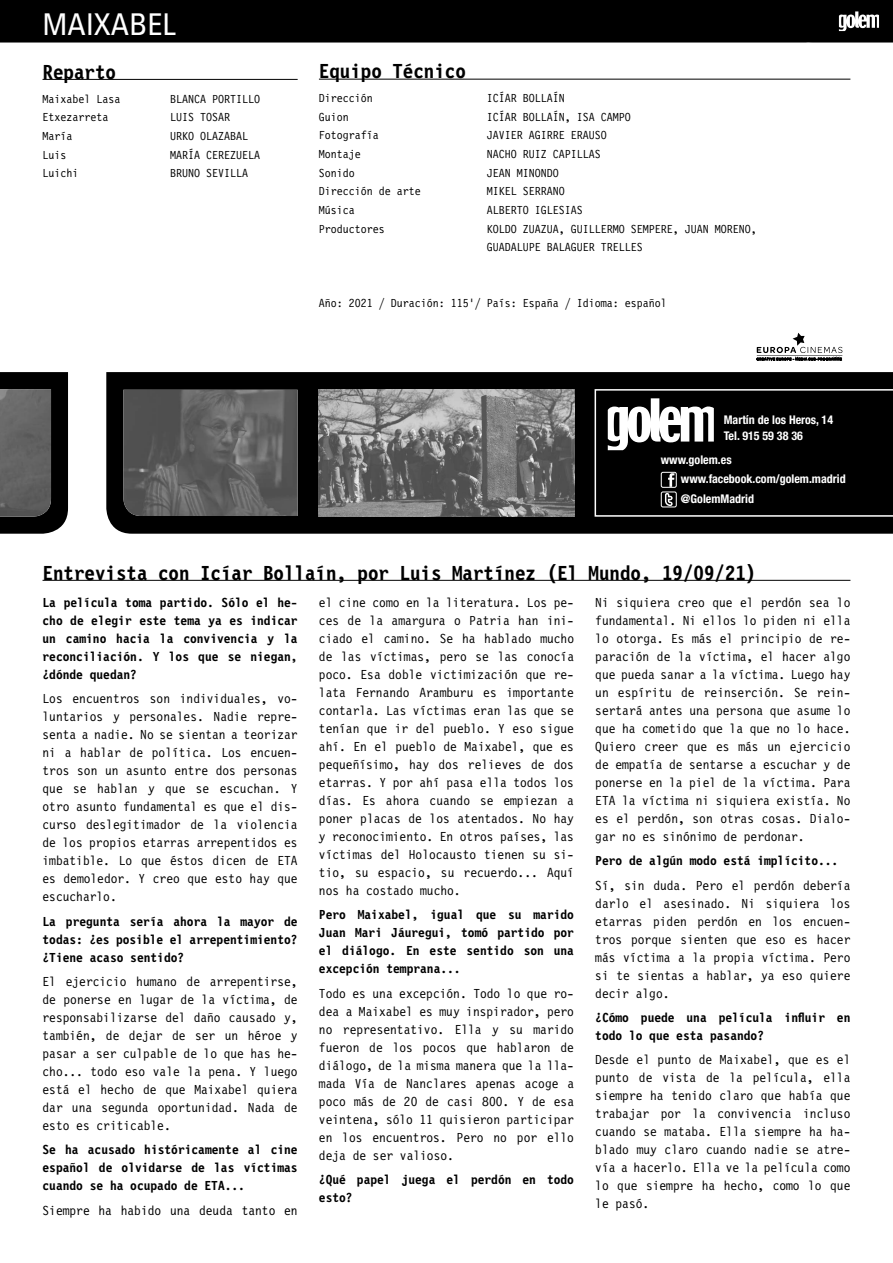
<style>
.page{position:relative;width:893px;height:1263px;background:#fff}
.page>*{position:absolute;margin:0;border:0;box-sizing:border-box;transform-origin:0 0}
.t1{font:condensed 30px "Univers";color:#fff}
.t2{font:700 21px "Letter Gothic 12 Pitch BT";color:#000}
.t3{font:13.5px/18px "Letter Gothic 12 Pitch BT";color:#000;text-align:justify}
.t4{font:700 13.5px/18px "Letter Gothic 12 Pitch BT";color:#000;text-align:justify}
.t5{font:12px/18.6px "Letter Gothic 12 Pitch BT";color:#000}
.t6{font:700 condensed 12px/19.5px "Helvetica Neue";color:#fff}
</style>
<div class="page">
<svg style="left:106px;top:372px;width:787px;height:162px;background:#070707"></svg>
<hr style="left:319px;top:79px;width:531px;height:1px;background:#000">
<hr style="left:43px;top:580px;width:807px;height:1px;background:#000">
<img style="left:123px;top:390px;width:175px;height:126px">
<img style="left:319px;top:390px;width:255px;height:126px">
<svg style="left:0;top:372px;width:68px;height:162px;background:#090909"></svg>
<img style="left:0;top:389px;width:51px;height:128px">
<div style="left:0;top:0;width:893px;height:43px;background:#000"></div>
<svg style="left:595px;top:389px;width:298px;height:128px;background:#1c1c1c"></svg>
<svg style="left:757px;top:333px;width:85px;height:27px"></svg>
<hr style="left:43px;top:79px;width:255px;height:1px;background:#000">
<h1 class="t1" style="left:43px;top:6px;width:135px">MAIXABEL</h1>
<h2 class="t2" style="left:43px;top:60px;width:75px">Reparto</h2>
<p class="t5" style="left:43px;top:90px;width:79px">Maixabel Lasa</p>
<p class="t5" style="left:170px;top:90px;width:92px">BLANCA PORTILLO</p>
<p class="t5" style="left:43px;top:108px;width:67px">Etxezarreta</p>
<p class="t5" style="left:170px;top:108px;width:62px">LUIS TOSAR</p>
<p class="t5" style="left:43px;top:127px;width:31px">María</p>
<p class="t5" style="left:170px;top:127px;width:80px">URKO OLAZABAL</p>
<p class="t5" style="left:43px;top:146px;width:25px">Luis</p>
<p class="t5" style="left:170px;top:146px;width:92px">MARÍA CEREZUELA</p>
<p class="t5" style="left:43px;top:164px;width:37px">Luichi</p>
<p class="t5" style="left:170px;top:164px;width:80px">BRUNO SEVILLA</p>
<h2 class="t2" style="left:319px;top:60px;width:148px">Equipo Técnico</h2>
<p class="t5" style="left:319px;top:89px;width:55px">Dirección</p>
<p class="t5" style="left:487px;top:89px;width:79px">ICÍAR BOLLAÍN</p>
<p class="t5" style="left:319px;top:108px;width:31px">Guion</p>
<p class="t5" style="left:487px;top:108px;width:145px">ICÍAR BOLLAÍN, ISA CAMPO</p>
<p class="t5" style="left:319px;top:126px;width:61px">Fotografía</p>
<p class="t5" style="left:487px;top:126px;width:121px">JAVIER AGIRRE ERAUSO</p>
<p class="t5" style="left:319px;top:145px;width:43px">Montaje</p>
<p class="t5" style="left:487px;top:145px;width:115px">NACHO RUIZ CAPILLAS</p>
<p class="t5" style="left:319px;top:164px;width:37px">Sonido</p>
<p class="t5" style="left:487px;top:164px;width:73px">JEAN MINONDO</p>
<p class="t5" style="left:319px;top:182px;width:103px">Dirección de arte</p>
<p class="t5" style="left:487px;top:182px;width:79px">MIKEL SERRANO</p>
<p class="t5" style="left:319px;top:201px;width:37px">Música</p>
<p class="t5" style="left:487px;top:201px;width:97px">ALBERTO IGLESIAS</p>
<p class="t5" style="left:319px;top:220px;width:67px">Productores</p>
<p class="t5" style="left:487px;top:220px;width:271px">KOLDO ZUAZUA, GUILLERMO SEMPERE, JUAN MORENO,<br>GUADALUPE BALAGUER TRELLES</p>
<p class="t5" style="left:319px;top:294px;width:349px">Año: 2021 / Duración: 115’/ País: España / Idioma: español</p>
<p class="t6" style="left:724px;top:411px;width:111px;line-height:16.5px">Martín de los Heros, 14<br>Tel. 915 59 38 36</p>
<p class="t6" style="left:681px;top:450px;width:166px;text-indent:-20px">www.golem.es www.facebook.com/golem.madrid @GolemMadrid</p>
<h2 class="t2" style="left:43px;top:561px;width:716px">Entrevista con Icíar Bollaín, por Luis Martínez (El Mundo, 19/09/21)</h2>
<p class="t4" style="left:43px;top:594px;width:257px">La película toma partido. Sólo el he&shy;cho de elegir este tema ya es indicar un camino hacia la convivencia y la reconciliación. Y los que se niegan, ¿dónde quedan?</p>
<p class="t3" style="left:43px;top:690px;width:257px">Los encuentros son individuales, vo&shy;luntarios y personales. Nadie repre&shy;senta a nadie. No se sientan a teorizar ni a hablar de política. Los encuen&shy;tros son un asunto entre dos personas que se hablan y que se escuchan. Y otro asunto fundamental es que el dis&shy;curso deslegitimador de la violencia de los propios etarras arrepentidos es imbatible. Lo que éstos dicen de ETA es demoledor. Y creo que esto hay que escucharlo.</p>
<p class="t4" style="left:43px;top:913px;width:257px">La pregunta sería ahora la mayor de todas: ¿es posible el arrepentimiento? ¿Tiene acaso sentido?</p>
<p class="t3" style="left:43px;top:973px;width:257px">El ejercicio humano de arrepentirse, de ponerse en lugar de la víctima, de responsabilizarse del daño causado y, también, de dejar de ser un héroe y pasar a ser culpable de lo que has he&shy;cho... todo eso vale la pena. Y luego está el hecho de que Maixabel quiera dar una segunda oportunidad. Nada de esto es criticable.</p>
<p class="t4" style="left:43px;top:1141px;width:257px">Se ha acusado históricamente al cine español de olvidarse de las víctimas cuando se ha ocupado de ETA...</p>
<p class="t3" style="left:43px;top:1201px;width:257px">Siempre ha habido una deuda tanto en</p>
<p class="t3" style="left:319px;top:594px;width:257px">el cine como en la literatura. Los pe&shy;ces de la amargura o Patria han ini&shy;ciado el camino. Se ha hablado mucho de las víctimas, pero se las conocía poco. Esa doble victimización que re&shy;lata Fernando Aramburu es importante contarla. Las víctimas eran las que se tenían que ir del pueblo. Y eso sigue ahí. En el pueblo de Maixabel, que es pequeñísimo, hay dos relieves de dos etarras. Y por ahí pasa ella todos los días. Es ahora cuando se empiezan a poner placas de los atentados. No hay y reconocimiento. En otros países, las víctimas del Holocausto tienen su si&shy;tio, su espacio, su recuerdo... Aquí nos ha costado mucho.</p>
<p class="t4" style="left:319px;top:906px;width:257px">Pero Maixabel, igual que su marido Juan Mari Jáuregui, tomó partido por el diálogo. En este sentido son una excepción temprana...</p>
<p class="t3" style="left:319px;top:985px;width:257px">Todo es una excepción. Todo lo que ro&shy;dea a Maixabel es muy inspirador, pero no representativo. Ella y su marido fueron de los pocos que hablaron de diálogo, de la misma manera que la lla&shy;mada Vía de Nanclares apenas acoge a poco más de 20 de casi 800. Y de esa veintena, sólo 11 quisieron participar en los encuentros. Pero no por ello deja de ser valioso.</p>
<p class="t4" style="left:319px;top:1171px;width:257px">¿Qué papel juega el perdón en todo esto?</p>
<p class="t3" style="left:595px;top:594px;width:257px">Ni siquiera creo que el perdón sea lo fundamental. Ni ellos lo piden ni ella lo otorga. Es más el principio de re&shy;paración de la víctima, el hacer algo que pueda sanar a la víctima. Luego hay un espíritu de reinserción. Se rein&shy;sertará antes una persona que asume lo que ha cometido que la que no lo hace.<br>Quiero creer que es más un ejercicio de empatía de sentarse a escuchar y de ponerse en la piel de la víctima. Para ETA la víctima ni siquiera existía. No es el perdón, son otras cosas. Dialo&shy;gar no es sinónimo de perdonar.</p>
<p class="t4" style="left:595px;top:852px;width:244px">Pero de algún modo está implícito...</p>
<p class="t3" style="left:595px;top:876px;width:257px">Sí, sin duda. Pero el perdón debería darlo el asesinado. Ni siquiera los etarras piden perdón en los encuen&shy;tros porque sienten que eso es hacer más víctima a la propia víctima. Pero si te sientas a hablar, ya eso quiere decir algo.</p>
<p class="t4" style="left:595px;top:1009px;width:257px">¿Cómo puede una película influir en todo lo que esta pasando?</p>
<p class="t3" style="left:595px;top:1051px;width:257px">Desde el punto de Maixabel, que es el punto de vista de la película, ella siempre ha tenido claro que había que trabajar por la convivencia incluso cuando se mataba. Ella siempre ha ha&shy;blado muy claro cuando nadie se atre&shy;vía a hacerlo. Ella ve la película como lo que siempre ha hecho, como lo que le pasó.</p>
</div>
